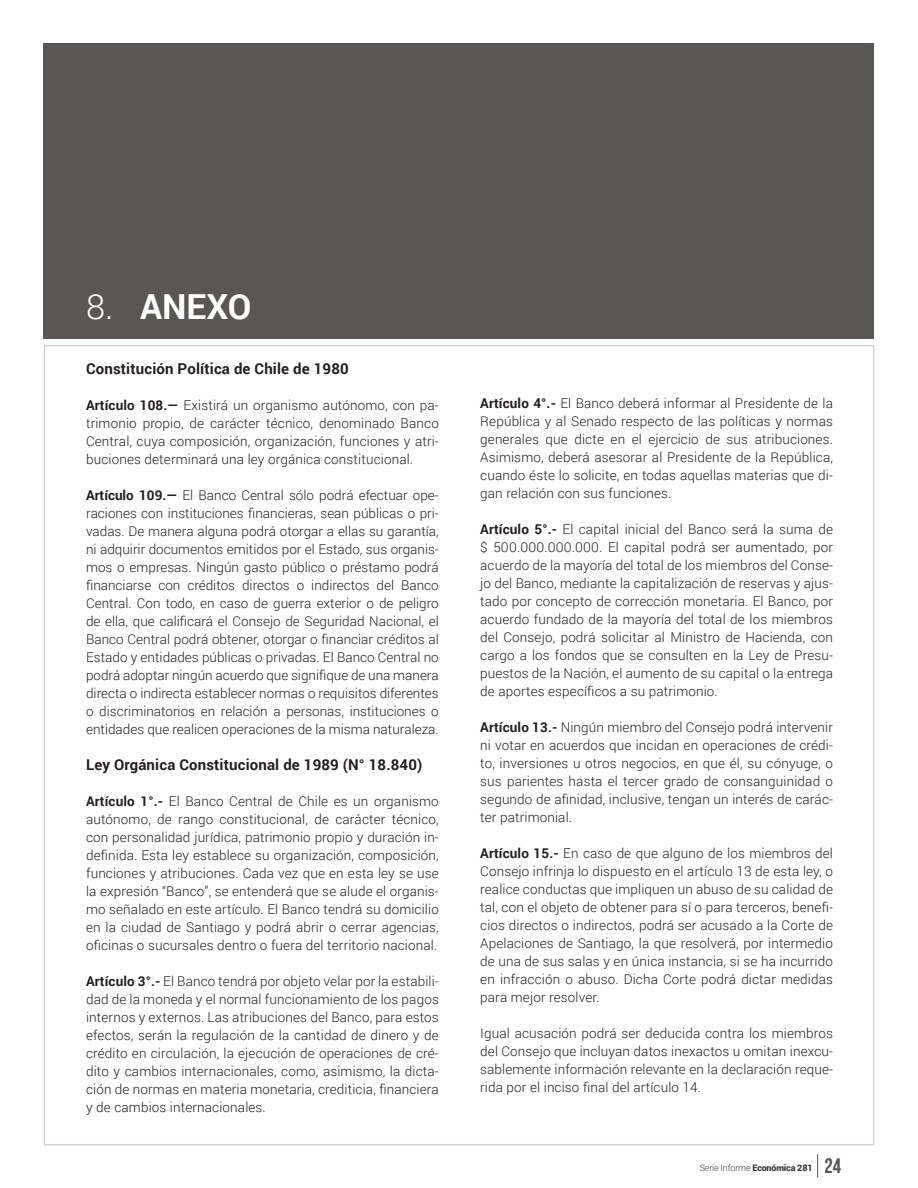
<style>
.page{position:relative;width:918px;height:1188px;background:#fff}
.page>*{position:absolute;margin:0;border:0;box-sizing:border-box;transform-origin:0 0}
.t1{font:700 34.5px "Roboto";color:#fff}
.t2{font:21px "Bebas Neue";color:#585754}
.t3{font:700 15px "Roboto";letter-spacing:.01em;color:#231f20}
.t4{font:300 13.5px/18px "Roboto";letter-spacing:.01em;color:#231f20;text-align:justify}
.t5{font:300 9px "Roboto";letter-spacing:-.02em;color:#3e3d39}
.s1{font-weight:300}
.s2{font-weight:700}
.s3{font-weight:900}
</style>
<div class="page">
<svg style="left:817px;top:1154px;width:1px;height:23px"></svg>
<div style="left:44px;top:43px;width:830px;height:295px;background:#585754"></div>
<p class="t1" style="left:86px;top:282px;width:167px"><span class="s1">8.</span> ANEXO</p>
<p class="t3" style="left:86px;top:358px;width:264px">Constitución Política de Chile de 1980</p>
<p class="t4" style="left:86px;top:396px;width:354px"><span class="s2">Artículo 108.—</span> Existirá un organismo autónomo, con pa&shy;trimonio propio, de carácter técnico, denominado Banco Central, cuya composición, organización, funciones y atri&shy;buciones determinará una ley orgánica constitucional.</p>
<p class="t4" style="left:86px;top:486px;width:354px"><span class="s2">Artículo 109.—</span> El Banco Central sólo podrá efectuar ope&shy;raciones con instituciones financieras, sean públicas o pri&shy;vadas. De manera alguna podrá otorgar a ellas su garantía, ni adquirir documentos emitidos por el Estado, sus organis&shy;mos o empresas. Ningún gasto público o préstamo podrá financiarse con créditos directos o indirectos del Banco Central. Con todo, en caso de guerra exterior o de peligro de ella, que calificará el Consejo de Seguridad Nacional, el Banco Central podrá obtener, otorgar o financiar créditos al Estado y entidades públicas o privadas. El Banco Central no podrá adoptar ningún acuerdo que signifique de una manera directa o indirecta establecer normas o requisitos diferentes o discriminatorios en relación a personas, instituciones o entidades que realicen operaciones de la misma naturaleza.</p>
<p class="t3" style="left:86px;top:754px;width:338px">Ley Orgánica Constitucional de 1989 (N° 18.840)</p>
<p class="t4" style="left:86px;top:792px;width:354px"><span class="s2">Artículo 1°.-</span> El Banco Central de Chile es un organismo autónomo, de rango constitucional, de carácter técnico, con personalidad jurídica, patrimonio propio y duración in&shy;definida. Esta ley establece su organización, composición, funciones y atribuciones. Cada vez que en esta ley se use la expresión “Banco”, se entenderá que se alude el organis&shy;mo señalado en este artículo. El Banco tendrá su domicilio en la ciudad de Santiago y podrá abrir o cerrar agencias, oficinas o sucursales dentro o fuera del territorio nacional.</p>
<p class="t4" style="left:86px;top:972px;width:354px"><span class="s2">Artículo 3°.-</span> El Banco tendrá por objeto velar por la estabili&shy;dad de la moneda y el normal funcionamiento de los pagos internos y externos. Las atribuciones del Banco, para estos efectos, serán la regulación de la cantidad de dinero y de crédito en circulación, la ejecución de operaciones de cré&shy;dito y cambios internacionales, como, asimismo, la dicta&shy;ción de normas en materia monetaria, crediticia, financiera y de cambios internacionales.</p>
<p class="t4" style="left:480px;top:394px;width:354px"><span class="s2">Artículo 4°.-</span> El Banco deberá informar al Presidente de la República y al Senado respecto de las políticas y normas generales que dicte en el ejercicio de sus atribuciones.<br>Asimismo, deberá asesorar al Presidente de la República, cuando éste lo solicite, en todas aquellas materias que di&shy;gan relación con sus funciones.</p>
<p class="t4" style="left:480px;top:520px;width:354px"><span class="s2">Artículo 5°.-</span> El capital inicial del Banco será la suma de $ 500.000.000.000. El capital podrá ser aumentado, por acuerdo de la mayoría del total de los miembros del Conse&shy;jo del Banco, mediante la capitalización de reservas y ajus&shy;tado por concepto de corrección monetaria. El Banco, por acuerdo fundado de la mayoría del total de los miembros del Consejo, podrá solicitar al Ministro de Hacienda, con cargo a los fondos que se consulten en la Ley de Presu&shy;puestos de la Nación, el aumento de su capital o la entrega de aportes específicos a su patrimonio.</p>
<p class="t4" style="left:480px;top:718px;width:354px"><span class="s2">Artículo 13.-</span> Ningún miembro del Consejo podrá intervenir ni votar en acuerdos que incidan en operaciones de crédi&shy;to, inversiones u otros negocios, en que él, su cónyuge, o sus parientes hasta el tercer grado de consanguinidad o segundo de afinidad, inclusive, tengan un interés de carác&shy;ter patrimonial.</p>
<p class="t4" style="left:480px;top:844px;width:354px"><span class="s2">Artículo 15.-</span> En caso de que alguno de los miembros del Consejo infrinja lo dispuesto en el artículo 13 de esta ley, o realice conductas que impliquen un abuso de su calidad de tal, con el objeto de obtener para sí o para terceros, benefi&shy;cios directos o indirectos, podrá ser acusado a la Corte de Apelaciones de Santiago, la que resolverá, por intermedio de una de sus salas y en única instancia, si se ha incurrido en infracción o abuso. Dicha Corte podrá dictar medidas para mejor resolver.</p>
<p class="t4" style="left:480px;top:1024px;width:354px">Igual acusación podrá ser deducida contra los miembros del Consejo que incluyan datos inexactos u omitan inexcu&shy;sablemente información relevante en la declaración reque&shy;rida por el inciso final del artículo 14.</p>
<p class="t5" style="left:700px;top:1162px;width:114px">Serie Informe <span class="s3">Económica 281</span></p>
<p class="t2" style="left:825px;top:1155px;width:18px">24</p>
</div>
